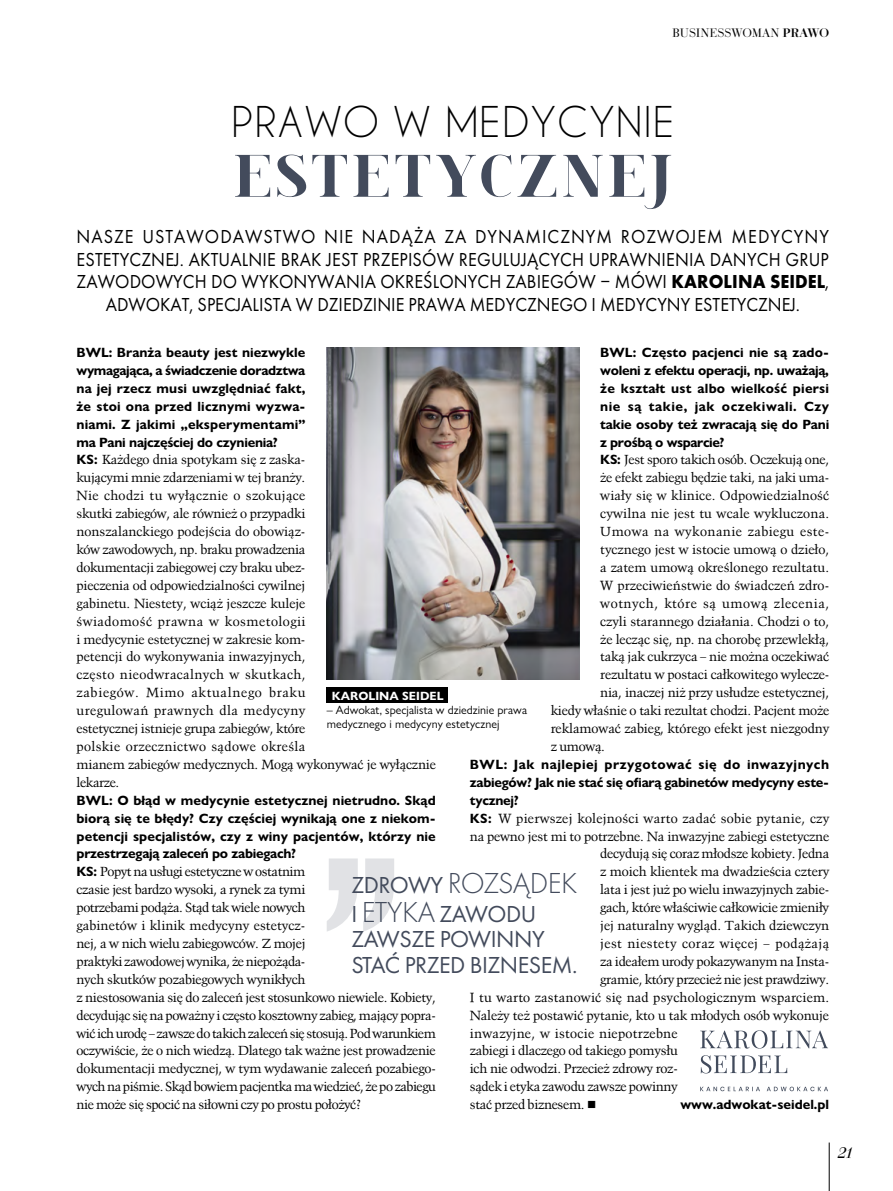
<style>
.page{position:relative;width:893px;height:1191px;background:#fff}
.page>*{position:absolute;margin:0;border:0;box-sizing:border-box;transform-origin:0 0}
.t1{font:700 63px "spinwerad";letter-spacing:.065em;color:#434b5c}
.t2{font:45px "Champagne&Limousines";letter-spacing:.05em;color:#000}
.t3{font:300 30px "Futura PT";letter-spacing:-.02em;color:#434b5c}
.t4{font:24px/25.5px "Futura PT";letter-spacing:-.02em;color:#434b5c}
.t5{font:19.5px/22.5px "Futura PT";letter-spacing:.01em;color:#000;text-align:center;scale:.93 1}
.t6{font:italic 15px "Ratio Modern";color:#000}
.t7{font:700 13.5px/17.9px "Gill Sans Nova";letter-spacing:-.02em;color:#000;text-align:justify}
.t8{font:700 13.5px "Gill Sans Nova";color:#000}
.t9{font:12.3px/17.9px "EFN Press";letter-spacing:-.015em;color:#000}
.t10{font:12.3px "EFN Press";letter-spacing:.025em;color:#000}
.t11{font:12.3px "EFN Press";letter-spacing:.015em;color:#000}
.t12{font:12.3px "EFN Press";letter-spacing:.02em;color:#000}
.t13{font:12.3px "EFN Press";letter-spacing:.005em;color:#000}
.t14{font:12.3px "EFN Press";letter-spacing:.01em;color:#000}
.t15{font:12.3px "EFN Press";letter-spacing:.035em;color:#000}
.t16{font:12.3px "EFN Press";letter-spacing:.05em;color:#000}
.t17{font:12.3px "EFN Press";letter-spacing:.04em;color:#000}
.t18{font:12px/13.5px "Gill Sans Nova";letter-spacing:.005em;color:#000}
.t19{font:12px "Ratio Modern";color:#000}
.t20{font:700 12px "Gill Sans Nova";color:#fff}
.s1{font-weight:500}
.s2{font-weight:700}
.s3{font-family:"Gill Sans Nova";font-weight:700;font-size:13.5px}
.s4{font-weight:400;font-size:24px}
.s5{font-weight:300;font-size:30px}
</style>
<div class="page">
<hr style="left:829px;top:1142px;width:1px;height:49px;background:#000">
<svg style="left:327px;top:858px;width:67px;height:73px"></svg>
<div style="left:327px;top:688px;width:121px;height:15px;background:#000"></div>
<svg style="left:700px;top:1030px;width:128px;height:61px"></svg>
<img style="left:327px;top:347px;width:252px;height:332px">
<p class="t19" style="left:672px;top:25px;width:158px">BUSINESSWOMAN <span class="s1">PRAWO</span></p>
<h2 class="t2" style="left:232px;top:97px;width:444px">PRAWO W MEDYCYNIE</h2>
<h1 class="t1" style="left:234px;top:131px;width:439px">ESTETYCZNEJ</h1>
<p class="t5" style="left:77px;top:225px;width:811px">NASZE USTAWODAWSTWO NIE NADĄŻA ZA DYNAMICZNYM ROZWOJEM MEDYCYNY ESTETYCZNEJ. AKTUALNIE BRAK JEST PRZEPISÓW REGULUJĄCYCH UPRAWNIENIA DANYCH GRUP ZAWODOWYCH DO WYKONYWANIA OKREŚLONYCH ZABIEGÓW – MÓWI <span class="s2">KAROLINA SEIDEL</span>, ADWOKAT, SPECJALISTA W DZIEDZINIE PRAWA MEDYCZNEGO I MEDYCYNY ESTETYCZNEJ.</p>
<p class="t7" style="left:77px;top:343px;width:231px">BWL: Branża beauty jest niezwykle wymagająca, a świadczenie doradztwa na jej rzecz musi uwzględniać fakt, że stoi ona przed licznymi wyzwa&shy;niami. Z jakimi „eksperymentami” ma Pani najczęściej do czynienia?</p>
<p class="t9" style="left:77px;top:450px;width:361px"><span class="s3">KS:</span> Każdego dnia spotykam się z zaska-<br>kującymi mnie zdarzeniami w tej branży.<br>Nie chodzi tu wyłącznie o szokujące<br>skutki zabiegów, ale również o przypadki<br>nonszalanckiego podejścia do obowiąz-<br>ków zawodowych, np. braku prowadzenia<br>dokumentacji zabiegowej czy braku ubez-<br>pieczenia od odpowiedzialności cywilnej<br>gabinetu. Niestety, wciąż jeszcze kuleje<br>świadomość prawna w kosmetologii<br>i medycynie estetycznej w zakresie kom-<br>petencji do wykonywania inwazyjnych,<br>często nieodwracalnych w skutkach,<br>zabiegów. Mimo aktualnego braku<br>uregulowań prawnych dla medycyny<br>estetycznej istnieje grupa zabiegów, które<br>polskie orzecznictwo sądowe określa<br>mianem zabiegów medycznych. Mogą wykonywać je wyłącznie lekarze.</p>
<p class="t7" style="left:77px;top:791px;width:361px">BWL: O błąd w medycynie estetycznej nietrudno. Skąd biorą się te błędy? Czy częściej wynikają one z niekom&shy;petencji specjalistów, czy z winy pacjentów, którzy nie przestrzegają zaleceń po zabiegach?</p>
<p class="t9" style="left:77px;top:862px;width:361px"><span class="s3">KS:</span> Popyt na usługi estetyczne w ostatnim<br>czasie jest bardzo wysoki, a rynek za tymi<br>potrzebami podąża. Stąd tak wiele nowych<br>gabinetów i klinik medycyny estetycz-<br>nej, a w nich wielu zabiegowców. Z mojej<br>praktyki zawodowej wynika, że niepożąda-<br>nych skutków pozabiegowych wynikłych<br>z niestosowania się do zaleceń jest stosunkowo niewiele. Kobiety, decydując się na poważny i często kosztowny zabieg, mający popra&shy;wić ich urodę – zawsze do takich zaleceń się stosują. Pod warunkiem oczywiście, że o nich wiedzą. Dlatego tak ważne jest prowadzenie dokumentacji medycznej, w tym wydawanie zaleceń pozabiego&shy;wych na piśmie. Skąd bowiem pacjentka ma wiedzieć, że po zabiegu nie może się spocić na siłowni czy po prostu położyć?</p>
<p class="t7" style="left:600px;top:343px;width:231px">BWL: Często pacjenci nie są zado&shy;woleni z efektu operacji, np. uważają, że kształt ust albo wielkość piersi nie są takie, jak oczekiwali. Czy takie osoby też zwracają się do Pani z prośbą o wsparcie?</p>
<p class="t9" style="left:600px;top:450px;width:230px"><span class="s3">KS:</span> Jest sporo takich osób. Oczekują one,</p>
<p class="t9" style="left:600px;top:468px;width:230px">że efekt zabiegu będzie taki, na jaki uma-</p>
<p class="t11" style="left:600px;top:487px;width:230px">wiały się w klinice. Odpowiedzialność</p>
<p class="t11" style="left:600px;top:505px;width:230px">cywilna nie jest tu wcale wykluczona.</p>
<p class="t17" style="left:600px;top:522px;width:230px">Umowa na wykonanie zabiegu este-</p>
<p class="t9" style="left:600px;top:540px;width:230px">tycznego jest w istocie umową o dzieło,</p>
<p class="t13" style="left:600px;top:558px;width:230px">a zatem umową określonego rezultatu.</p>
<p class="t14" style="left:600px;top:576px;width:230px">W przeciwieństwie do świadczeń zdro-</p>
<p class="t16" style="left:600px;top:594px;width:230px">wotnych, które są umową zlecenia,</p>
<p class="t9" style="left:600px;top:611px;width:230px">czyli starannego działania. Chodzi o to,</p>
<p class="t9" style="left:600px;top:629px;width:230px">że lecząc się, np. na chorobę przewlekłą,</p>
<p class="t9" style="left:600px;top:647px;width:230px">taką jak cukrzyca – nie można oczekiwać</p>
<p class="t9" style="left:600px;top:665px;width:230px">rezultatu w postaci całkowitego wylecze-</p>
<p class="t9" style="left:600px;top:683px;width:230px">nia, inaczej niż przy usłudze estetycznej,</p>
<p class="t9" style="left:551px;top:701px;width:280px">kiedy właśnie o taki rezultat chodzi. Pacjent może</p>
<p class="t9" style="left:551px;top:719px;width:280px">reklamować zabieg, którego efekt jest niezgodny</p>
<p class="t9" style="left:551px;top:737px;width:56px">z umową.</p>
<p class="t7" style="left:470px;top:755px;width:361px">BWL: Jak najlepiej przygotować się do inwazyjnych zabiegów? Jak nie stać się ofiarą gabinetów medycyny este&shy;tycznej?</p>
<p class="t10" style="left:470px;top:809px;width:361px"><span class="s3">KS:</span> W pierwszej kolejności warto zadać sobie pytanie, czy</p>
<p class="t9" style="left:470px;top:826px;width:361px">na pewno jest mi to potrzebne. Na inwazyjne zabiegi estetyczne</p>
<p class="t9" style="left:600px;top:844px;width:230px">decydują się coraz młodsze kobiety. Jedna</p>
<p class="t9" style="left:600px;top:862px;width:230px">z moich klientek ma dwadzieścia cztery</p>
<p class="t9" style="left:600px;top:880px;width:230px">lata i jest już po wielu inwazyjnych zabie-</p>
<p class="t9" style="left:600px;top:898px;width:230px">gach, które właściwie całkowicie zmieniły</p>
<p class="t9" style="left:600px;top:916px;width:230px">jej naturalny wygląd. Takich dziewczyn</p>
<p class="t15" style="left:600px;top:934px;width:230px">jest niestety coraz więcej – podążają</p>
<p class="t9" style="left:600px;top:952px;width:230px">za ideałem urody pokazywanym na Insta-</p>
<p class="t9" style="left:600px;top:969px;width:230px">gramie, który przecież nie jest prawdziwy.</p>
<p class="t12" style="left:470px;top:988px;width:361px">I tu warto zastanowić się nad psychologicznym wsparciem.</p>
<p class="t9" style="left:470px;top:1005px;width:361px">Należy też postawić pytanie, kto u tak młodych osób wykonuje</p>
<p class="t10" style="left:470px;top:1024px;width:209px">inwazyjne, w istocie niepotrzebne</p>
<p class="t9" style="left:470px;top:1041px;width:209px">zabiegi i dlaczego od takiego pomysłu</p>
<p class="t9" style="left:470px;top:1059px;width:209px">ich nie odwodzi. Przecież zdrowy roz-</p>
<p class="t9" style="left:470px;top:1077px;width:209px">sądek i etyka zawodu zawsze powinny</p>
<p class="t9" style="left:470px;top:1095px;width:128px">stać przed biznesem. ■</p>
<p class="t8" style="left:680px;top:1096px;width:150px">www.adwokat-seidel.pl</p>
<p class="t20" style="left:332px;top:688px;width:113px">KAROLINA SEIDEL</p>
<p class="t18" style="left:327px;top:703px;width:202px">– Adwokat, specjalista w dziedzinie prawa medycznego i medycyny estetycznej</p>
<h3 class="t3" style="left:351px;top:866px;width:227px"><span class="s4">ZDROWY</span> ROZSĄDEK</h3>
<h3 class="t4" style="left:351px;top:901px;width:228px">I <span class="s5">ETYKA</span> ZAWODU<br>ZAWSZE POWINNY<br>STAĆ PRZED BIZNESEM.</h3>
<p class="t6" style="left:838px;top:1143px;width:16px">21</p>
</div>
